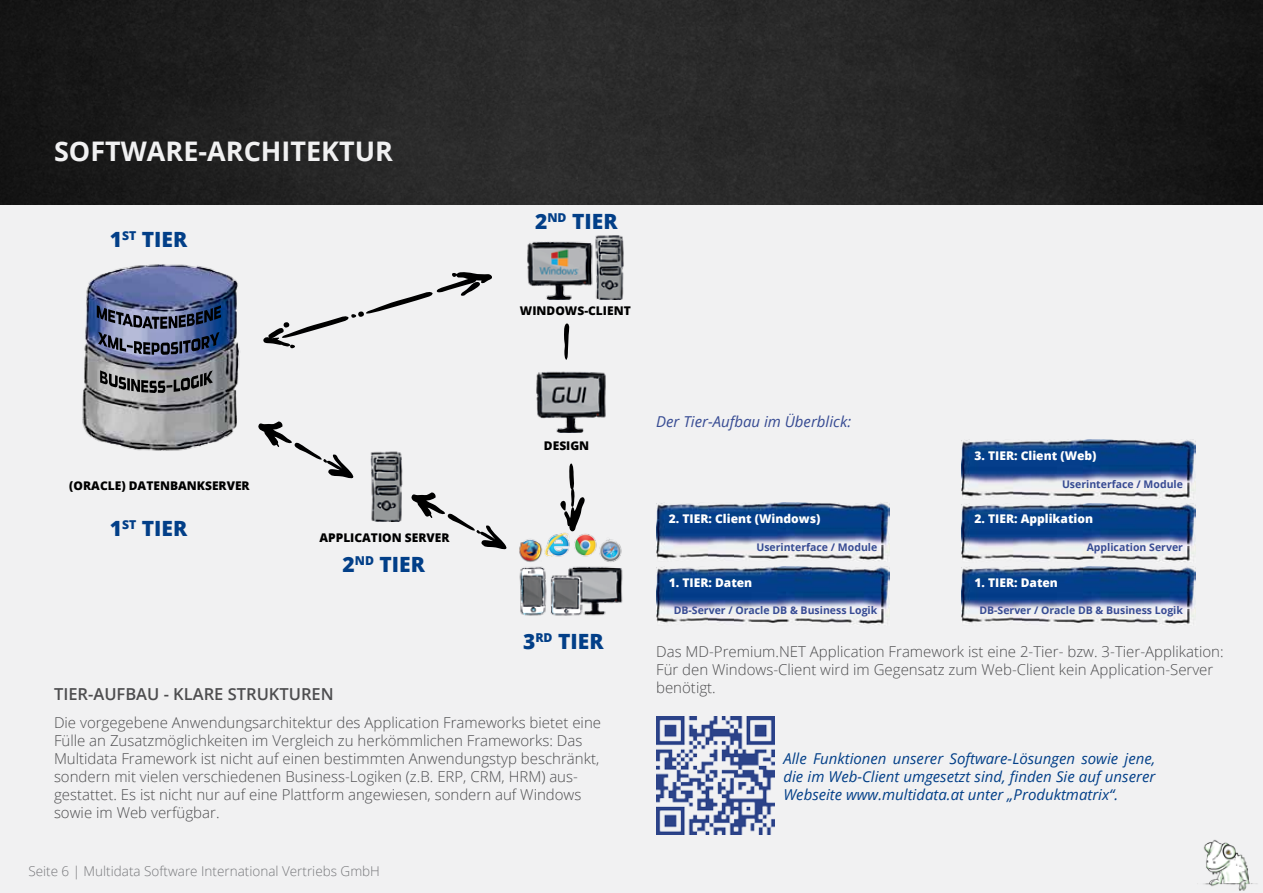
<style>
.page{position:relative;width:1263px;height:893px;background:#f1f1f2}
.page>*{position:absolute;margin:0;border:0;box-sizing:border-box;transform-origin:0 0}
.t1{font:700 27px "Open Sans";color:#f1f1f2}
.t2{font:800 21px "Open Sans";color:#023f88}
.t3{font:600 16.5px "Open Sans";color:#4d4d4f}
.t4{font:300 15px/18px "Open Sans";color:#4d4d4f}
.t5{font:italic 15px/18px "Open Sans";color:#023f88;text-align:justify}
.t6{font:italic 15px "Open Sans";color:#374b93}
.t7{font:300 13.5px "Open Sans";color:#77787b}
.t8{font:800 12px "Open Sans";color:#fff}
.t9{font:800 12px "Open Sans";color:#000}
.t10{font:700 10.5px "Open Sans";color:#374b93}
</style>
<div class="page">
<img style="left:0;top:0;width:1263px;height:205px">
<img style="left:1197px;top:839px;width:61px;height:52px">
<img style="left:527px;top:235px;width:97px;height:64px">
<img style="left:370px;top:451px;width:33px;height:70px">
<svg style="left:263px;top:272px;width:229px;height:77px"></svg>
<svg style="left:258px;top:421px;width:96px;height:58px"></svg>
<img style="left:82px;top:264px;width:158px;height:187px">
<svg style="left:97px;top:305px;width:124px;height:50px"></svg>
<svg style="left:100px;top:370px;width:113px;height:23px"></svg>
<img style="left:519px;top:533px;width:104px;height:83px">
<img style="left:656px;top:502px;width:233px;height:59px">
<img style="left:656px;top:566px;width:233px;height:59px">
<img style="left:962px;top:566px;width:233px;height:59px">
<img style="left:962px;top:503px;width:233px;height:59px">
<img style="left:962px;top:440px;width:233px;height:59px">
<img style="left:656px;top:716px;width:118px;height:118px">
<svg style="left:411px;top:492px;width:96px;height:58px"></svg>
<img style="left:536px;top:371px;width:70px;height:62px">
<svg style="left:564px;top:323px;width:5px;height:37px"></svg>
<svg style="left:560px;top:463px;width:25px;height:70px"></svg>
<h1 class="t1" style="left:54px;top:132px;width:340px">software-architektur</h1>
<h2 class="t2" style="left:110px;top:223px;width:79px">1<sup>ST</sup> TIER</h2>
<h2 class="t2" style="left:535px;top:206px;width:84px">2<sup>ND</sup> TIER</h2>
<p class="t9" style="left:520px;top:301px;width:112px">WINDOWS-CLIENT</p>
<p class="t9" style="left:69px;top:476px;width:182px">(ORACLE) DATENBANKSERVER</p>
<h2 class="t2" style="left:110px;top:512px;width:79px">1<sup>ST</sup> TIER</h2>
<p class="t9" style="left:319px;top:528px;width:132px">APPLICATION SERVER</p>
<h2 class="t2" style="left:343px;top:548px;width:84px">2<sup>ND</sup> TIER</h2>
<p class="t3" style="left:54px;top:683px;width:278px">TI ER-AUFBAU - KLARE STRUKTUREN</p>
<p class="t9" style="left:544px;top:436px;width:8px">DESI</p>
<p class="t9" style="left:570px;top:436px;width:19px">GN</p>
<h2 class="t2" style="left:523px;top:626px;width:82px">3<sup>RD</sup> TIER</h2>
<p class="t4" style="left:54px;top:713px;width:549px">Die vorgegebene Anwendungsarchitektur des Application Frameworks bietet eine Fülle an Zusatzmöglichkeiten im Vergleich zu herkömmlichen Frameworks: Das Multidata Framework ist nicht auf einen bestimmten Anwendungstyp beschränkt, sondern mit vielen verschiedenen Business-Logiken (z.B. ERP, CRM, HRM) aus&shy;gestattet. Es ist nicht nur auf eine Plattform angewiesen, sondern auf Windows sowie im Web verfügbar.</p>
<p class="t7" style="left:28px;top:862px;width:353px">Seite 6 | Multidata Software International Vertriebs GmbH</p>
<p class="t6" style="left:656px;top:411px;width:196px">Der Tier-Aufbau im Überblick:</p>
<p class="t8" style="left:669px;top:509px;width:153px">2. TIER: CLIENT (WINDOWS)</p>
<p class="t10" style="left:756px;top:539px;width:122px">Userinterface / Module</p>
<p class="t8" style="left:669px;top:573px;width:85px">1. TIER: DATEN</p>
<p class="t10" style="left:674px;top:603px;width:205px">DB-Server / Oracle DB &amp; Business Logik</p>
<p class="t8" style="left:974px;top:447px;width:124px">3. TIER: CLIENT (WEB)</p>
<p class="t10" style="left:1062px;top:477px;width:122px">Userinterface / Module</p>
<p class="t8" style="left:974px;top:510px;width:120px">2. TIER: APPLIKATION</p>
<p class="t10" style="left:1087px;top:540px;width:98px">Application Server</p>
<p class="t8" style="left:974px;top:573px;width:85px">1. TIER: DATEN</p>
<p class="t10" style="left:979px;top:603px;width:205px">DB-Server / Oracle DB &amp; Business Logik</p>
<p class="t4" style="left:656px;top:642px;width:569px">Das MD-Premium.NET Application Framework ist eine 2-Tier- bzw. 3-Tier-Applikation:<br>Für den Windows-Client wird im Gegensatz zum Web-Client kein Application-Server benötigt.</p>
<p class="t5" style="left:783px;top:749px;width:373px">Alle Funktionen unserer Software-Lösungen sowie jene, die im Web-Client umgesetzt sind, finden Sie auf unserer Webseite www.multidata.at unter „Produktmatrix“.</p>
</div>
